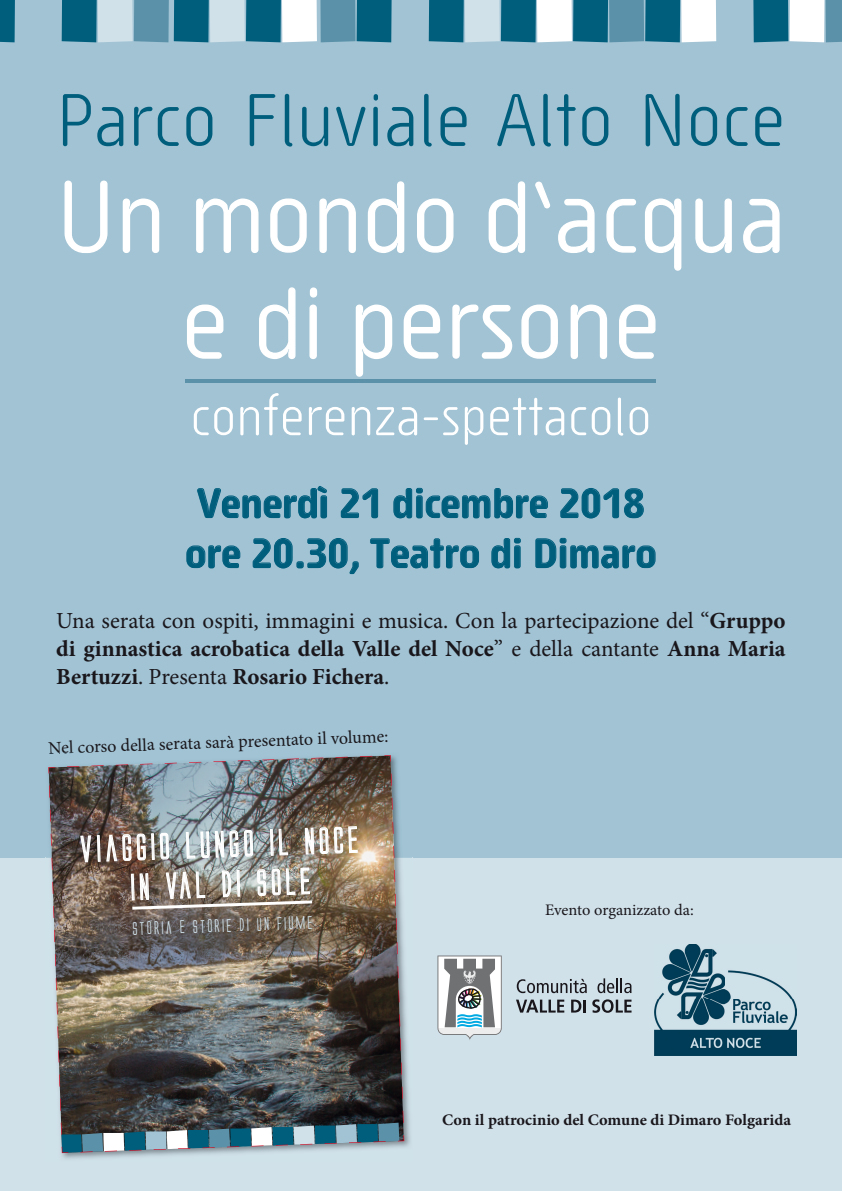
<style>
.page{position:relative;width:842px;height:1191px;background:#fff}
.page>*{position:absolute;margin:0;border:0;box-sizing:border-box;transform-origin:0 0}
.t1{font:97px/106px "Sys";color:#fff;text-align:center}
.t2{font:72px "Sys";color:#005e7d}
.t3{font:52px "Sys";color:#fff}
.t4{font:700 40px/50px "Sys";color:#005e7d;text-align:center}
.t5{font:700 34px/39.7px "Alien League";color:#fff;text-align:center}
.t6{font:23px/27.6px "Minion Pro";color:#1a171c;text-align:justify}
.t7{font:18px "Minion Pro";color:#1a171c}
.t8{font:700 16.9px "Alien League";color:#d0e1ea}
.t9{font:700 16.1px "Minion Pro";color:#1a171c}
.t10{font:16.1px "Minion Pro";letter-spacing:-.005em;color:#1a171c}
.s1{font-weight:700}
</style>
<div class="page">
<div style="left:0;top:748px;width:842px;height:443px;background:#d0e1ea"></div>
<div style="left:0;top:0;width:842px;height:857px;background:#a1c3d4"></div>
<svg style="left:197px;top:486px;width:130px;height:32px"></svg>
<svg style="left:341px;top:488px;width:37px;height:30px"></svg>
<svg style="left:393px;top:488px;width:155px;height:30px"></svg>
<svg style="left:560px;top:488px;width:84px;height:30px"></svg>
<svg style="left:186px;top:545px;width:54px;height:23px"></svg>
<svg style="left:253px;top:538px;width:106px;height:36px"></svg>
<svg style="left:370px;top:538px;width:109px;height:30px"></svg>
<svg style="left:491px;top:538px;width:30px;height:30px"></svg>
<svg style="left:535px;top:538px;width:120px;height:30px"></svg>
<svg style="left:0;top:0;width:15px;height:42px"></svg>
<svg style="left:62px;top:0;width:780px;height:42px"></svg>
<svg style="left:64px;top:180px;width:44px;height:73px"></svg>
<svg style="left:122px;top:198px;width:38px;height:55px"></svg>
<svg style="left:196px;top:198px;width:63px;height:55px"></svg>
<svg style="left:270px;top:198px;width:37px;height:55px"></svg>
<svg style="left:319px;top:198px;width:37px;height:55px"></svg>
<svg style="left:367px;top:181px;width:38px;height:72px"></svg>
<svg style="left:417px;top:198px;width:37px;height:55px"></svg>
<svg style="left:488px;top:181px;width:38px;height:72px"></svg>
<svg style="left:535px;top:181px;width:16px;height:28px"></svg>
<svg style="left:558px;top:199px;width:37px;height:54px"></svg>
<svg style="left:606px;top:199px;width:30px;height:54px"></svg>
<svg style="left:645px;top:198px;width:37px;height:73px"></svg>
<svg style="left:695px;top:198px;width:37px;height:55px"></svg>
<svg style="left:743px;top:199px;width:37px;height:54px"></svg>
<svg style="left:187px;top:304px;width:37px;height:55px"></svg>
<svg style="left:259px;top:287px;width:37px;height:72px"></svg>
<svg style="left:309px;top:287px;width:9px;height:72px"></svg>
<svg style="left:355px;top:304px;width:38px;height:73px"></svg>
<svg style="left:403px;top:304px;width:38px;height:55px"></svg>
<svg style="left:452px;top:304px;width:61px;height:55px"></svg>
<svg style="left:521px;top:304px;width:37px;height:55px"></svg>
<svg style="left:570px;top:304px;width:38px;height:55px"></svg>
<svg style="left:619px;top:304px;width:37px;height:55px"></svg>
<img style="left:46px;top:857px;width:366px;height:302px">
<img style="left:49px;top:752px;width:47px;height:2px">
<img style="left:48px;top:755px;width:356px;height:398px">
<img style="left:655px;top:944px;width:141px;height:111px">
<svg style="left:517px;top:979px;width:70px;height:14px"></svg>
<svg style="left:597px;top:978px;width:34px;height:15px"></svg>
<svg style="left:516px;top:999px;width:48px;height:13px"></svg>
<svg style="left:571px;top:999px;width:15px;height:13px"></svg>
<svg style="left:592px;top:999px;width:39px;height:13px"></svg>
<svg style="left:437px;top:955px;width:65px;height:85px"></svg>
<hr style="left:186px;top:379px;width:470px;height:3px;background:#5b92a9">
<h2 class="t2" style="left:56px;top:74px;width:731px">Parco Fluviale Alto Noce</h2>
<h1 class="t1" style="left:56px;top:161px;width:731px">Un mondo d‘acqua e di persone</h1>
<h3 class="t3" style="left:190px;top:383px;width:463px">conferenza-spettacolo</h3>
<h3 class="t4" style="left:185px;top:476px;width:473px">Venerdì 21 dicembre 2018 ore 20.30, Teatro di Dimaro</h3>
<p class="t6" style="left:56px;top:607px;width:731px">Una serata con ospiti, immagini e musica. Con la partecipazione del “<span class="s1">Gruppo di ginnastica acrobatica della Valle del Noce</span>” e della cantante <span class="s1">Anna Maria Bertuzzi</span>. Presenta <span class="s1">Rosario Fichera</span>.</p>
<p class="t7" style="left:48px;top:736px;width:342px;rotate:-2deg">Nel corso della serata sarà presentato il volume:</p>
<h3 class="t5" style="left:78px;top:829px;width:284px;rotate:-2deg">Viaggio lungo il Noce in Val di Sole</h3>
<p class="t8" style="left:132px;top:920px;width:184px;rotate:-2deg">Storia e storie di un fiume</p>
<p class="t10" style="left:545px;top:898px;width:150px">Evento organizzato da:</p>
<p class="t9" style="left:442px;top:1108px;width:350px">Con il patrocinio del Comune di Dimaro Folgarida</p>
</div>
